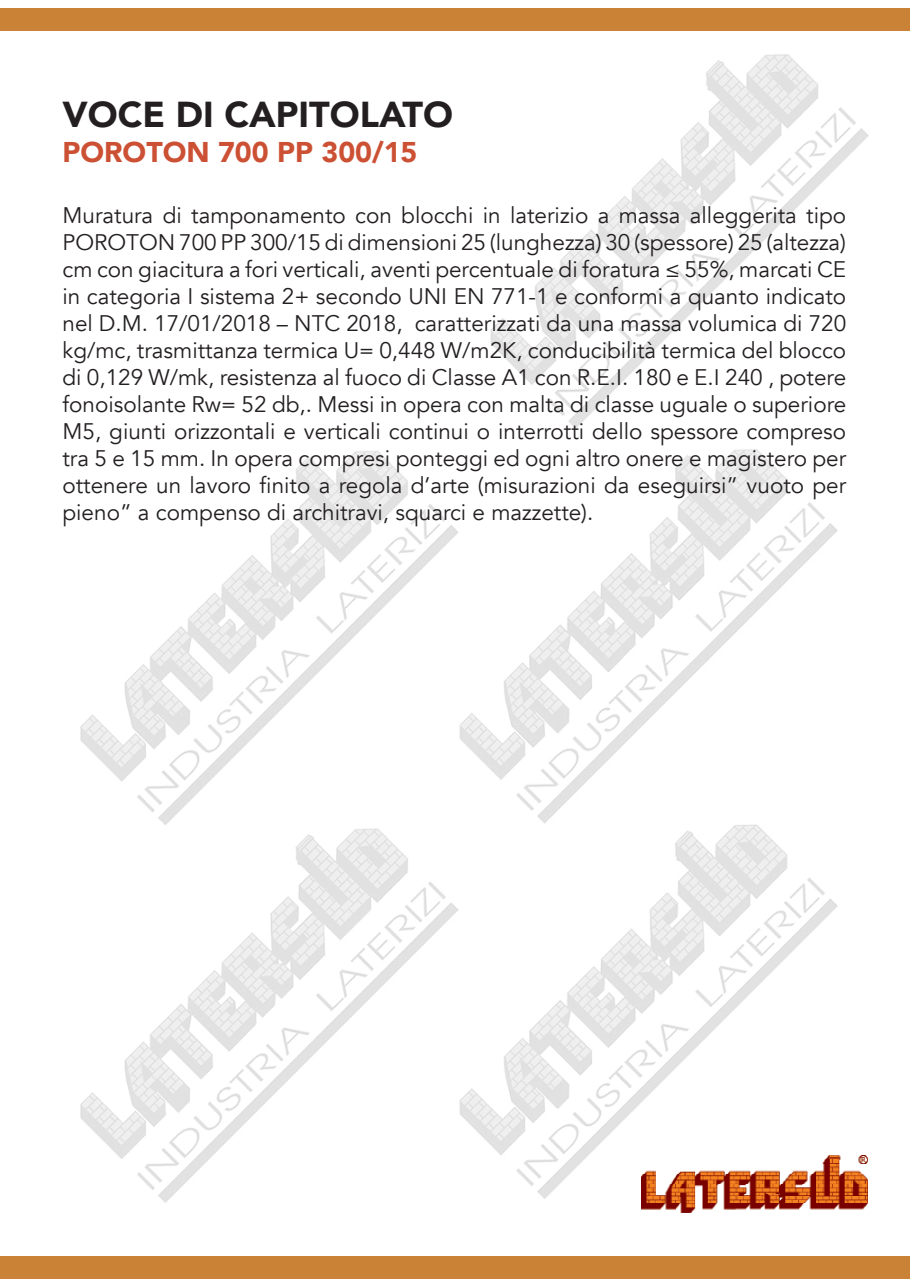
<style>
.page{position:relative;width:910px;height:1280px;background:#fff}
.page>*{position:absolute;margin:0;border:0;box-sizing:border-box;transform-origin:0 0}
.t1{font:900 36px "Avenir";color:#231f20}
.t2{font:900 28.5px "Avenir";color:#cc5033}
.t3{font:22.5px/27px "Avenir";color:#231f20;text-align:justify}
</style>
<div class="page">
<img style="left:80px;top:54px;width:789px;height:1151px">
<img style="left:641px;top:1155px;width:226px;height:58px">
<div style="left:0;top:1255px;width:910px;height:23px;background:#ca8237"></div>
<div style="left:0;top:9px;width:910px;height:22px;background:#ca8237"></div>
<p class="t1" style="left:63px;top:84px;width:392px">VOCE DI CAPITOLATO</p>
<p class="t2" style="left:63px;top:127px;width:356px">POROTON 700 PP 300/15</p>
<p class="t3" style="left:63px;top:202px;width:785px">Muratura di tamponamento con blocchi in laterizio a massa alleggerita tipo POROTON 700 PP 300/15 di dimensioni 25 (lunghezza) 30 (spessore) 25 (altezza) cm con giacitura a fori verticali, aventi percentuale di foratura ≤ 55%, marcati CE in categoria I sistema 2+ secondo UNI EN 771-1 e conformi a quanto indicato nel D.M. 17/01/2018 – NTC 2018, caratterizzati da una massa volumica di 720 kg/mc, trasmittanza termica U= 0,448 W/m2K, conducibilità termica del blocco di 0,129 W/mk, resistenza al fuoco di Classe A1 con R.E.I. 180 e E.I 240 , potere fonoisolante Rw= 52 db,. Messi in opera con malta di classe uguale o superiore M5, giunti orizzontali e verticali continui o interrotti dello spessore compreso tra 5 e 15 mm. In opera compresi ponteggi ed ogni altro onere e magistero per ottenere un lavoro finito a regola d’arte (misurazioni da eseguirsi” vuoto per pieno” a compenso di architravi, squarci e mazzette).</p>
</div>
